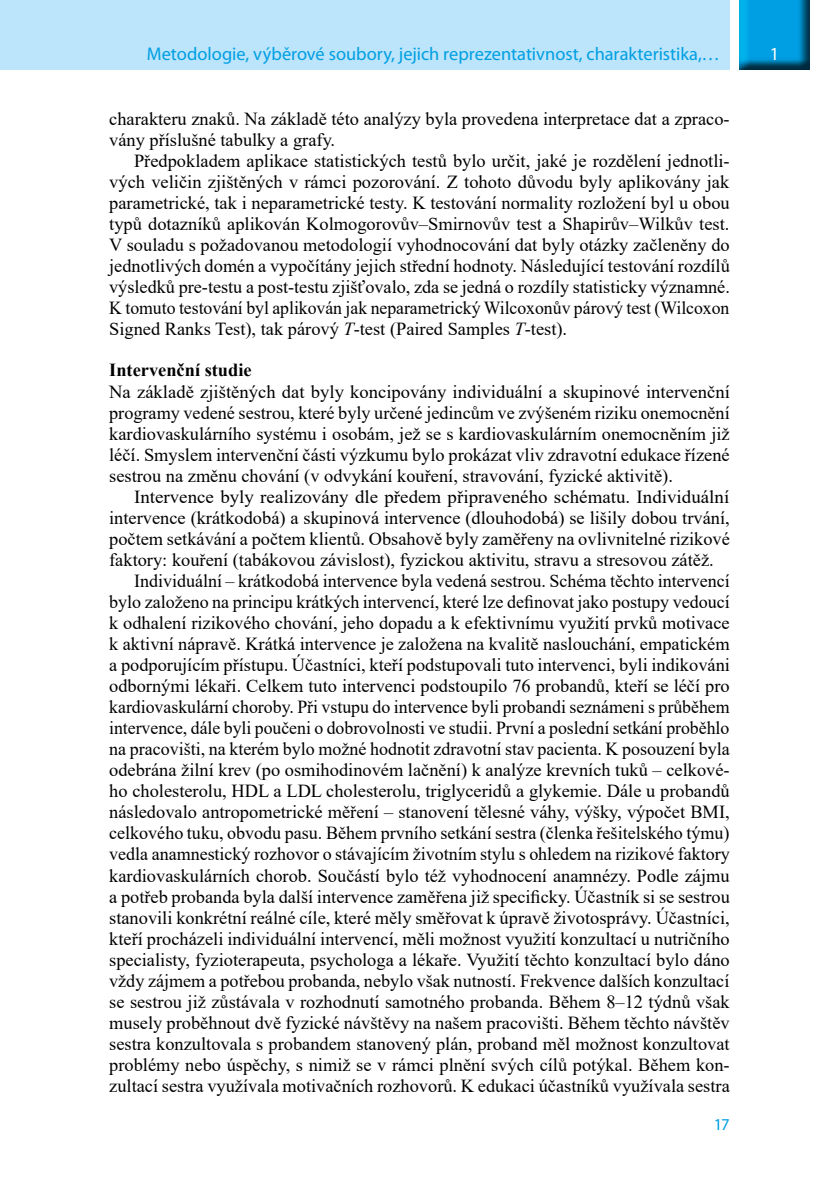
<style>
.page{position:relative;width:829px;height:1191px;background:#fff}
.page>*{position:absolute;margin:0;border:0;box-sizing:border-box;transform-origin:0 0}
.t1{font:18.38px/21px "Times New Roman";color:#000;text-align:justify}
.t2{font:18.38px "Myriad Pro";color:#009fe3}
.t3{font:700 18.38px "Times New Roman";color:#000}
.t4{font:18.38px "Myriad Pro";color:#fff}
.t5{font:16.62px "Myriad Pro";color:#009fe3}
.s1{font-style:italic}
</style>
<div class="page">
<div style="left:0;top:0;width:729px;height:69px;background:#bce4fa"></div>
<img style="left:739px;top:0;width:70px;height:69px">
<p class="t2" style="left:147px;top:42px;width:574px">Metodologie, výběrové soubory, jejich reprezentativnost, charakteristika,…</p>
<p class="t4" style="left:769px;top:42px;width:11px">1</p>
<p class="t1" style="left:109px;top:108px;width:622px">charakteru znaků. Na základě této analýzy byla provedena interpretace dat a zpraco&shy;vány příslušné tabulky a grafy.</p>
<p class="t1" style="left:109px;top:150px;width:622px;text-indent:25px">Předpokladem aplikace statistických testů bylo určit, jaké je rozdělení jednotli&shy;vých veličin zjištěných v rámci pozorování. Z tohoto důvodu byly aplikovány jak parametrické, tak i neparametrické testy. K testování normality rozložení byl u obou typů dotazníků aplikován Kolmogorovův–Smirnovův test a Shapirův–Wilkův test.<br>V souladu s požadovanou metodologií vyhodnocování dat byly otázky začleněny do jednotlivých domén a vypočítány jejich střední hodnoty. Následující testování rozdílů výsledků pre-testu a post-testu zjišťovalo, zda se jedná o rozdíly statisticky významné.<br>K tomuto testování byl aplikován jak neparametrický Wilcoxonův párový test (Wilcoxon Signed Ranks Test), tak párový <span class="s1">T</span>-test (Paired Samples <span class="s1">T</span>-test).</p>
<p class="t3" style="left:109px;top:356px;width:144px">Intervenční studie</p>
<p class="t1" style="left:109px;top:381px;width:622px">Na základě zjištěných dat byly koncipovány individuální a skupinové intervenční programy vedené sestrou, které byly určené jedincům ve zvýšeném riziku onemocnění kardiovaskulárního systému i osobám, jež se s kardiovaskulárním onemocněním již léčí. Smyslem intervenční části výzkumu bylo prokázat vliv zdravotní edukace řízené sestrou na změnu chování (v odvykání kouření, stravování, fyzické aktivitě).</p>
<p class="t1" style="left:134px;top:486px;width:596px">Intervence byly realizovány dle předem připraveného schématu. Individuální</p>
<p class="t1" style="left:109px;top:507px;width:622px">intervence (krátkodobá) a skupinová intervence (dlouhodobá) se lišily dobou trvání,</p>
<p class="t1" style="left:109px;top:528px;width:622px">počtem setkávání a počtem klientů. Obsahově byly zaměřeny na ovlivnitelné rizikové</p>
<p class="t1" style="left:109px;top:549px;width:606px">faktory: kouření (tabákovou závislost), fyzickou aktivitu, stravu a stresovou zátěž.</p>
<p class="t1" style="left:134px;top:570px;width:597px">Individuální – krátkodobá intervence byla vedená sestrou. Schéma těchto intervencí</p>
<p class="t1" style="left:109px;top:591px;width:622px">bylo založeno na principu krátkých intervencí, které lze definovat jako postupy vedoucí</p>
<p class="t1" style="left:109px;top:612px;width:622px">k odhalení rizikového chování, jeho dopadu a k efektivnímu využití prvků motivace</p>
<p class="t1" style="left:109px;top:633px;width:622px">k aktivní nápravě. Krátká intervence je založena na kvalitě naslouchání, empatickém</p>
<p class="t1" style="left:109px;top:654px;width:622px">a podporujícím přístupu. Účastníci, kteří podstupovali tuto intervenci, byli indikováni</p>
<p class="t1" style="left:109px;top:675px;width:622px">odbornými lékaři. Celkem tuto intervenci podstoupilo 76 probandů, kteří se léčí pro</p>
<p class="t1" style="left:109px;top:696px;width:622px">kardiovaskulární choroby. Při vstupu do intervence byli probandi seznámeni s průběhem</p>
<p class="t1" style="left:109px;top:717px;width:621px">intervence, dále byli poučeni o dobrovolnosti ve studii. První a poslední setkání proběhlo</p>
<p class="t1" style="left:109px;top:738px;width:622px">na pracovišti, na kterém bylo možné hodnotit zdravotní stav pacienta. K posouzení byla</p>
<p class="t1" style="left:109px;top:759px;width:622px">odebrána žilní krev (po osmihodinovém lačnění) k analýze krevních tuků – celkové-</p>
<p class="t1" style="left:109px;top:780px;width:622px">ho cholesterolu, HDL a LDL cholesterolu, triglyceridů a glykemie. Dále u probandů</p>
<p class="t1" style="left:109px;top:801px;width:622px">následovalo antropometrické měření – stanovení tělesné váhy, výšky, výpočet BMI,</p>
<p class="t1" style="left:109px;top:822px;width:621px">celkového tuku, obvodu pasu. Během prvního setkání sestra (členka řešitelského týmu)</p>
<p class="t1" style="left:109px;top:843px;width:622px">vedla anamnestický rozhovor o stávajícím životním stylu s ohledem na rizikové faktory</p>
<p class="t1" style="left:109px;top:864px;width:622px">kardiovaskulárních chorob. Součástí bylo též vyhodnocení anamnézy. Podle zájmu</p>
<p class="t1" style="left:109px;top:885px;width:622px">a potřeb probanda byla další intervence zaměřena již specificky. Účastník si se sestrou</p>
<p class="t1" style="left:109px;top:906px;width:622px">stanovili konkrétní reálné cíle, které měly směřovat k úpravě životosprávy. Účastníci,</p>
<p class="t1" style="left:109px;top:927px;width:622px">kteří procházeli individuální intervencí, měli možnost využití konzultací u nutričního</p>
<p class="t1" style="left:109px;top:948px;width:622px">specialisty, fyzioterapeuta, psychologa a lékaře. Využití těchto konzultací bylo dáno</p>
<p class="t1" style="left:109px;top:969px;width:621px">vždy zájmem a potřebou probanda, nebylo však nutností. Frekvence dalších konzultací</p>
<p class="t1" style="left:109px;top:990px;width:622px">se sestrou již zůstávala v rozhodnutí samotného probanda. Během 8–12 týdnů však</p>
<p class="t1" style="left:109px;top:1011px;width:622px">musely proběhnout dvě fyzické návštěvy na našem pracovišti. Během těchto návštěv</p>
<p class="t1" style="left:109px;top:1032px;width:622px">sestra konzultovala s probandem stanovený plán, proband měl možnost konzultovat</p>
<p class="t1" style="left:109px;top:1053px;width:622px">problémy nebo úspěchy, s nimiž se v rámci plnění svých cílů potýkal. Během kon-</p>
<p class="t1" style="left:109px;top:1074px;width:622px">zultací sestra využívala motivačních rozhovorů. K edukaci účastníků využívala sestra</p>
<p class="t5" style="left:713px;top:1114px;width:17px">17</p>
</div>
